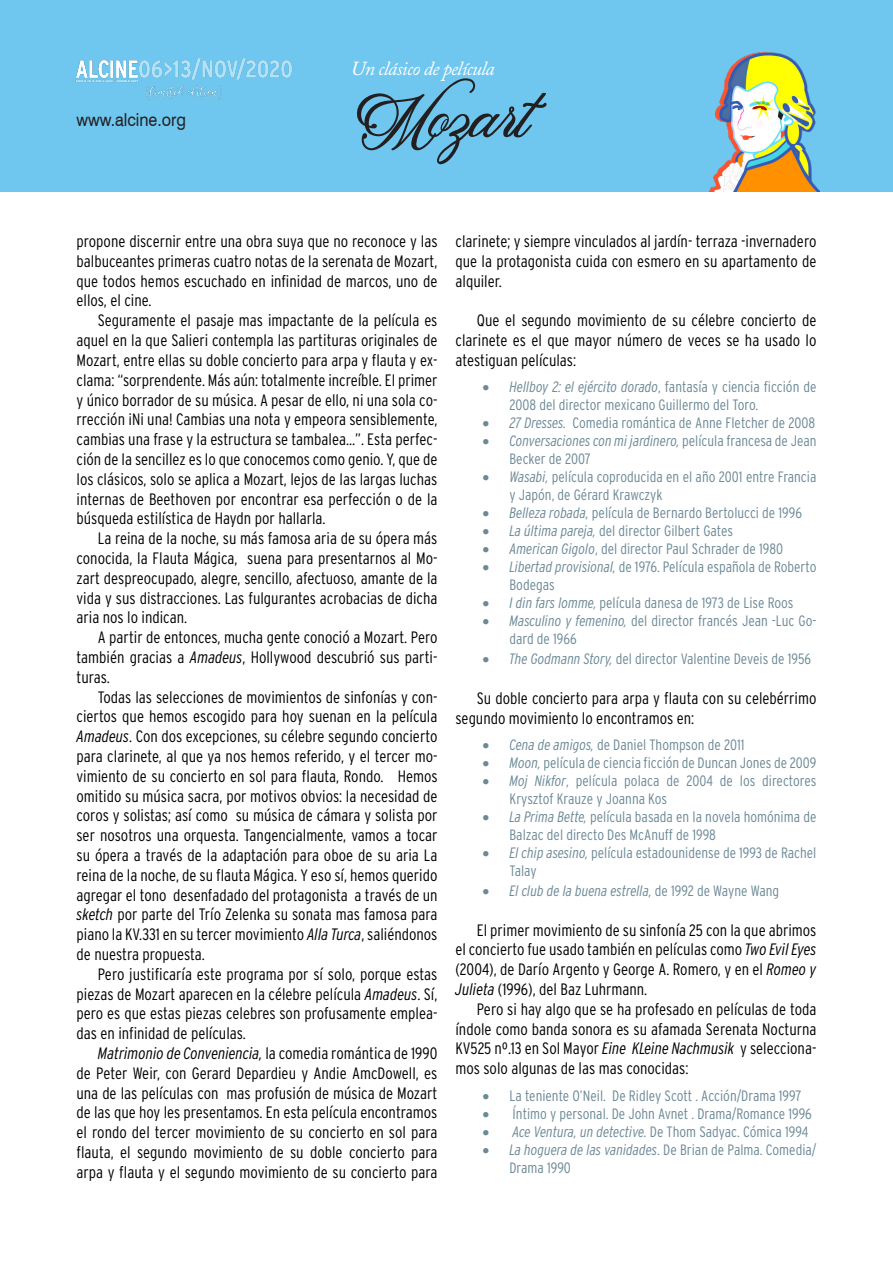
<style>
.page{position:relative;width:893px;height:1263px;background:#fff}
.page>*{position:absolute;margin:0;border:0;box-sizing:border-box;transform-origin:0 0}
.NEGRITAS{font:67.35px "Beethoven Syinthesa";color:#231f20}
.NEGRITAS-2{font:italic 19.8px "Adobe Caslon Pro";letter-spacing:-.03em;color:#fff}
.t1{font:17.85px "Swiss 721 BT";color:#231f20;scale:.9 1}
.t2{font:300 16.5px/19.8px "Interstate Condensed";color:#000;text-align:justify}
.t3{font:300 15px/18px "Interstate Condensed";color:#6c8997}
.t4{font:italic 300 15px "Interstate Condensed";color:#6c8997}
.s1{font-style:italic}
.s2{font-style:normal}
</style>
<div class="page">
<div style="left:0;top:0;width:893px;height:191px;background:#6fc6ee"></div>
<img style="left:709px;top:52px;width:110px;height:139px">
<img style="left:75px;top:58px;width:217px;height:43px">
<p class="t1" style="left:77px;top:109px;width:123px">www.alcine.org</p>
<p class="NEGRITAS-2" style="left:351px;top:57px;width:145px">Un clásico de película</p>
<p class="NEGRITAS" style="left:357px;top:75px;width:174px">Mozart</p>
<p class="t2" style="left:77px;top:231px;width:362px">propone discernir entre una obra suya que no reconoce y las balbuceantes primeras cuatro notas de la serenata de Mozart, que todos hemos escuchado en infinidad de marcos, uno de ellos, el cine.</p>
<p class="t2" style="left:77px;top:310px;width:362px;text-indent:21px">Seguramente el pasaje mas impactante de la película es aquel en la que Salieri contempla las partituras originales de Mozart, entre ellas su doble concierto para arpa y flauta y ex&shy;clama: “sorprendente. Más aún: totalmente increíble. El primer y único borrador de su música. A pesar de ello, ni una sola co&shy;rrección ¡Ni una! Cambias una nota y empeora sensiblemente, cambias una frase y la estructura se tambalea…”. Esta perfec&shy;ción de la sencillez es lo que conocemos como genio. Y, que de los clásicos, solo se aplica a Mozart, lejos de las largas luchas internas de Beethoven por encontrar esa perfección o de la búsqueda estilística de Haydn por hallarla.</p>
<p class="t2" style="left:77px;top:528px;width:362px;text-indent:21px">La reina de la noche, su más famosa aria de su ópera más conocida, la Flauta Mágica, suena para presentarnos al Mo&shy;zart despreocupado, alegre, sencillo, afectuoso, amante de la vida y sus distracciones. Las fulgurantes acrobacias de dicha aria nos lo indican.</p>
<p class="t2" style="left:77px;top:627px;width:362px;text-indent:21px">A partir de entonces, mucha gente conoció a Mozart. Pero también gracias a <span class="s1">Amadeus</span>, Hollywood descubrió sus parti&shy;turas.</p>
<p class="t2" style="left:77px;top:687px;width:362px;text-indent:21px">Todas las selecciones de movimientos de sinfonías y con&shy;ciertos que hemos escogido para hoy suenan en la película <span class="s1">Amadeus</span>. Con dos excepciones, su célebre segundo concierto para clarinete, al que ya nos hemos referido, y el tercer mo&shy;vimiento de su concierto en sol para flauta, Rondo. Hemos omitido su música sacra, por motivos obvios: la necesidad de coros y solistas; así como su música de cámara y solista por ser nosotros una orquesta. Tangencialmente, vamos a tocar su ópera a través de la adaptación para oboe de su aria La reina de la noche, de su flauta Mágica. Y eso sí, hemos querido agregar el tono desenfadado del protagonista a través de un <span class="s1">sketch</span> por parte del Trío Zelenka su sonata mas famosa para piano la KV.331 en su tercer movimiento <span class="s1">Alla Turca</span>, saliéndonos de nuestra propuesta.</p>
<p class="t2" style="left:77px;top:964px;width:362px;text-indent:21px">Pero justificaría este programa por sí solo, porque estas piezas de Mozart aparecen en la célebre película <span class="s1">Amadeus</span>. Sí, pero es que estas piezas celebres son profusamente emplea&shy;das en infinidad de películas.</p>
<p class="t2" style="left:77px;top:1043px;width:362px;text-indent:21px"><span class="s1">Matrimonio de Conveniencia,</span> la comedia romántica de 1990 de Peter Weir, con Gerard Depardieu y Andie AmcDowell, es una de las películas con mas profusión de música de Mozart de las que hoy les presentamos. En esta película encontramos el rondo del tercer movimiento de su concierto en sol para flauta, el segundo movimiento de su doble concierto para arpa y flauta y el segundo movimiento de su concierto para</p>
<p class="t2" style="left:455px;top:231px;width:362px">clarinete; y siempre vinculados al jardín- terraza -invernadero que la protagonista cuida con esmero en su apartamento de alquiler.</p>
<p class="t2" style="left:455px;top:310px;width:362px;text-indent:21px">Que el segundo movimiento de su célebre concierto de clarinete es el que mayor número de veces se ha usado lo atestiguan películas:</p>
<p class="t3" style="left:509px;top:378px;width:308px;text-indent:-27px">• <span class="s1">Hellboy 2: el ejército dorado</span>, fantasía y ciencia ficción de<br>2008 del director mexicano Guillermo del Toro.</p>
<p class="t3" style="left:482px;top:414px;width:334px">• <span class="s1">27 Dresses.</span> Comedia romántica de Anne Fletcher de 2008</p>
<p class="t3" style="left:509px;top:432px;width:308px;text-indent:-27px">• <span class="s1">Conversaciones con mi jardinero,</span> película francesa de Jean<br>Becker de 2007</p>
<p class="t3" style="left:509px;top:468px;width:308px;text-indent:-27px">• <span class="s1">Wasabi,</span> película coproducida en el año 2001 entre Francia y Japón, de Gérard Krawczyk</p>
<p class="t3" style="left:482px;top:504px;width:321px">• <span class="s1">Belleza robada,</span> película de Bernardo Bertolucci de 1996</p>
<p class="t3" style="left:482px;top:522px;width:252px">• <span class="s1">La última pareja,</span> del director Gilbert Gates</p>
<p class="t3" style="left:482px;top:540px;width:302px">• <span class="s1">American Gigolo</span>, del director Paul Schrader de 1980</p>
<p class="t3" style="left:509px;top:558px;width:308px;text-indent:-27px">• <span class="s1">Libertad provisional,</span> de 1976. Película española de Roberto<br>Bodegas</p>
<p class="t3" style="left:482px;top:594px;width:312px">• <span class="s1">I din fars lomme,</span> película danesa de 1973 de Lise Roos</p>
<p class="t3" style="left:509px;top:612px;width:308px;text-indent:-27px">• <span class="s1">Masculino y femenino,</span> del director francés Jean -Luc Go&shy;dard de 1966</p>
<p class="t3" style="left:482px;top:650px;width:330px">• <span class="s1">The Godmann Story,</span> del director Valentine Deveis de 1956</p>
<p class="t2" style="left:455px;top:688px;width:362px;text-indent:21px">Su doble concierto para arpa y flauta con su celebérrimo segundo movimiento lo encontramos en:</p>
<p class="t3" style="left:482px;top:736px;width:264px">• <span class="s1">Cena de amigos,</span> de Daniel Thompson de 2011</p>
<p class="t3" style="left:482px;top:754px;width:335px">• <span class="s1">Moon,</span> película de ciencia ficción de Duncan Jones de 2009</p>
<p class="t3" style="left:509px;top:772px;width:308px;text-indent:-27px">• <span class="s1">Moj Nikfor</span>, película polaca de 2004 de los directores<br>Krysztof Krauze y Joanna Kos</p>
<p class="t3" style="left:509px;top:808px;width:308px;text-indent:-27px">• <span class="s1">La Prima Bette,</span> película basada en la novela homónima de<br>Balzac del directo Des McAnuff de 1998</p>
<p class="t3" style="left:509px;top:844px;width:308px;text-indent:-27px">• <span class="s1">El chip asesino,</span> película estadounidense de 1993 de Rachel<br>Talay</p>
<p class="t4" style="left:482px;top:882px;width:298px">• El club de la buena estrella, <span class="s2">de 1992 de Wayne Wang</span></p>
<p class="t2" style="left:455px;top:920px;width:362px;text-indent:21px">El primer movimiento de su sinfonía 25 con la que abrimos el concierto fue usado también en películas como <span class="s1">Two Evil Eyes </span>(2004), de Darío Argento y George A. Romero, y en el <span class="s1">Romeo y Julieta</span> (1996), del Baz Luhrmann.</p>
<p class="t2" style="left:455px;top:999px;width:362px;text-indent:21px">Pero si hay algo que se ha profesado en películas de toda índole como banda sonora es su afamada Serenata Nocturna KV525 nº.13 en Sol Mayor <span class="s1">Eine KLeine Nachmusik</span> y selecciona&shy;mos solo algunas de las mas conocidas:</p>
<p class="t3" style="left:482px;top:1086px;width:321px">• La teniente O’Neil. De Ridley Scott . Acción/Drama 1997</p>
<p class="t3" style="left:482px;top:1104px;width:331px">• Íntimo y personal. De John Avnet . Drama/Romance 1996</p>
<p class="t4" style="left:482px;top:1123px;width:327px">• Ace Ventura, un detective. <span class="s2">De Thom Sadyac. Cómica 1994</span></p>
<p class="t3" style="left:509px;top:1140px;width:308px;text-indent:-27px">• <span class="s1">La hoguera de las vanidades</span>. De Brian de Palma. Comedia/<br>Drama 1990</p>
</div>
